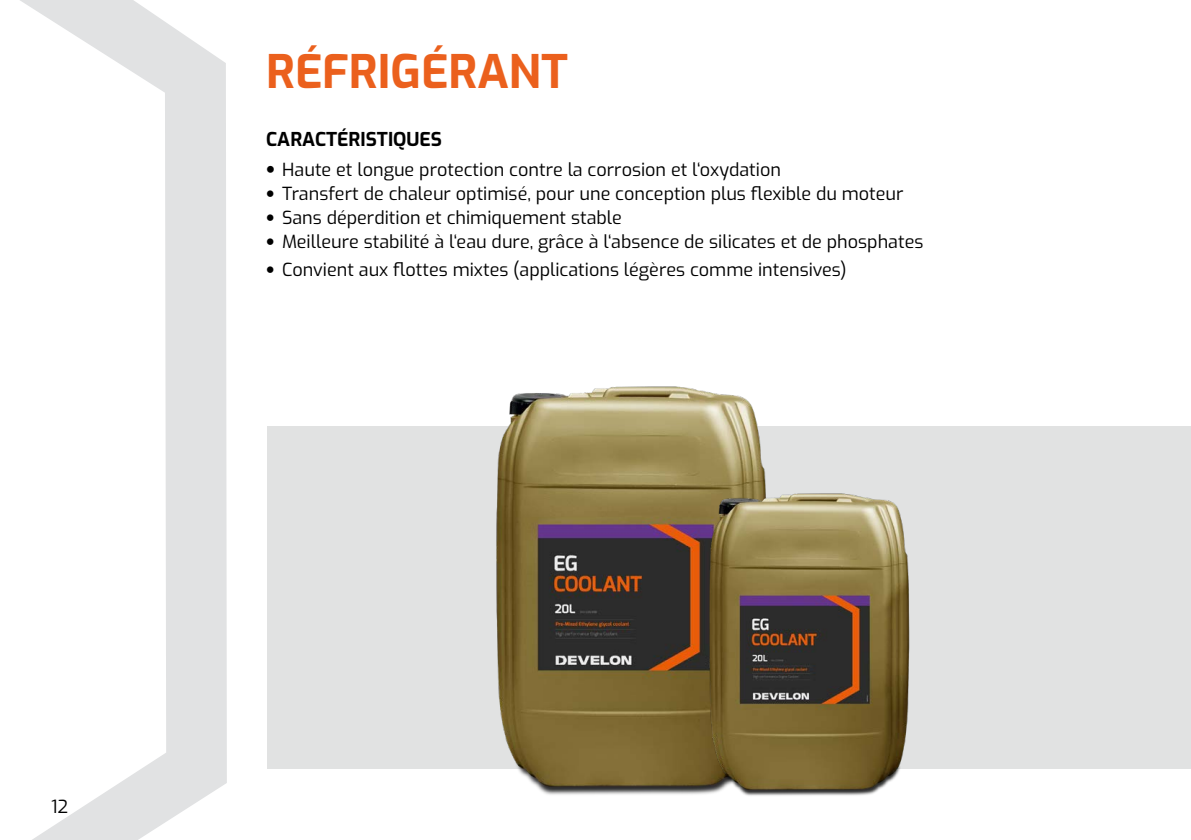
<style>
.page{position:relative;width:1191px;height:840px;background:#fff}
.page>*{position:absolute;margin:0;border:0;box-sizing:border-box;transform-origin:0 0}
.t1{font:700 46px "Exo";color:#eb601d}
.t2{font:700 19px "Exo";color:#000}
.t3{font:18px "Exo";color:#000}
.s1{font-family:"Avenir";font-size:19px}
.s2{font-family:"Avenir"}
</style>
<div class="page">
<div style="left:267px;top:425px;width:924px;height:343px;background:#e1e2e2"></div>
<img style="left:470px;top:386px;width:324px;height:409px">
<img style="left:689px;top:479px;width:240px;height:317px">
<svg style="left:20px;top:0;width:207px;height:839px"></svg>
<h1 class="t1" style="left:266px;top:38px;width:304px">RÉFRIGÉRANT</h1>
<p class="t2" style="left:266px;top:125px;width:177px">CARACTÉRISTIQUES</p>
<p class="t3" style="left:266px;top:156px;width:517px"><span class="s1">•</span> Haute et longue protection contre la corrosion et l‘oxydation</p>
<p class="t3" style="left:266px;top:180px;width:639px"><span class="s2">•</span> Transfert de chaleur optimisé, pour une conception plus flexible du moteur</p>
<p class="t3" style="left:266px;top:204px;width:357px"><span class="s2">•</span> Sans déperdition et chimiquement stable</p>
<p class="t3" style="left:266px;top:228px;width:659px"><span class="s2">•</span> Meilleure stabilité à l‘eau dure, grâce à l‘absence de silicates et de phosphates</p>
<p class="t3" style="left:266px;top:256px;width:582px"><span class="s2">•</span> Convient aux flottes mixtes (applications légères comme intensives)</p>
<p class="t3" style="left:51px;top:792px;width:19px">12</p>
</div>
